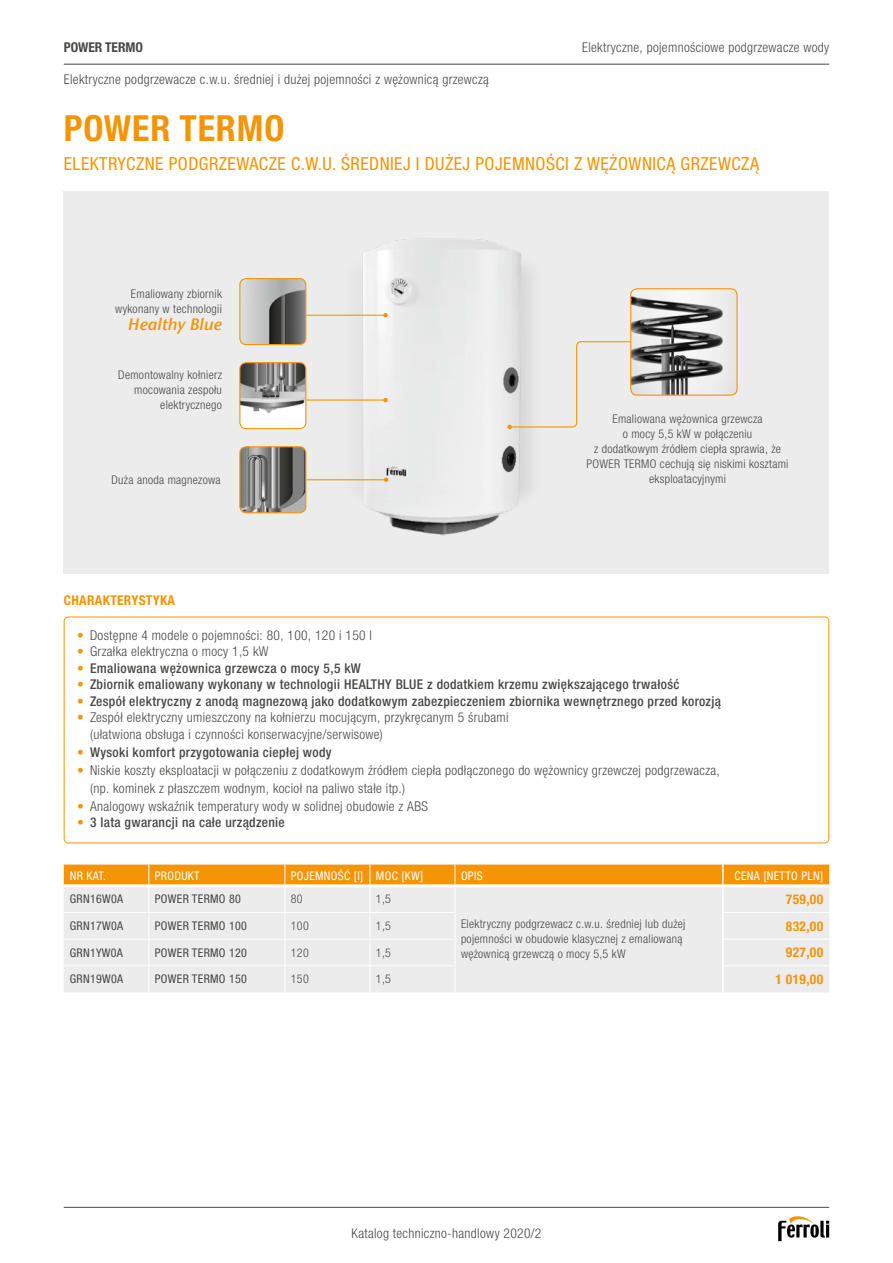
<style>
.page{position:relative;width:893px;height:1263px;background:#fff}
.page>*{position:absolute;margin:0;border:0;box-sizing:border-box;transform-origin:0 0}
.t1{font:700 condensed 36px "Helvetica Neue LTW1 G";letter-spacing:.025em;color:#f39507}
.t2{font:condensed 18px "Helvetica Neue LTW1 G";letter-spacing:.025em;color:#f39507}
.t3{font:italic 16.5px "Stone Sans ITC Semi";color:#f39507}
.t4{font:300 condensed 13.5px/16.5px "Helvetica Neue LTW1 G";letter-spacing:.025em;color:#484846}
.t5{font:500 condensed 13.5px "Helvetica Neue LTW1 G";letter-spacing:.025em;color:#484846}
.t6{font:700 condensed 13.5px "Helvetica Neue LTW1 G";letter-spacing:.025em;color:#f39507}
.t7{font:700 condensed 13.5px "Helvetica Neue LTW1 G";color:#484846}
.t8{font:300 condensed 12px/15px "Helvetica Neue LTW1 G";letter-spacing:.025em;color:#484846;text-align:right}
.t9{font:condensed 12px "Helvetica Neue LTW1 G";letter-spacing:.025em;color:#484846}
.t10{font:condensed 12px "Helvetica Neue LTW1 G";letter-spacing:.025em;color:#fff}
.s1{color:#f39507}
.s2{font-weight:300;color:#f39507}
</style>
<div class="page">
<div style="left:64px;top:191px;width:765px;height:383px;background:#ececec"></div>
<hr style="left:64px;top:1207px;width:765px;height:1px;background:#484846">
<svg style="left:778px;top:1216px;width:51px;height:25px"></svg>
<hr style="left:64px;top:64px;width:765px;height:1px;background:#484846">
<img style="left:632px;top:290px;width:104px;height:104px">
<div style="left:630px;top:288px;width:108px;height:108px;border:1px solid #f39507;border-radius:6px"></div>
<img style="left:302px;top:238px;width:228px;height:298px">
<img style="left:241px;top:279px;width:65px;height:66px">
<div style="left:239px;top:278px;width:67px;height:67px;border:1px solid #f39507;border-radius:6px"></div>
<hr style="left:306px;top:315px;width:80px;height:1px;background:#f39507">
<svg style="left:383px;top:313px;width:5px;height:4px"></svg>
<hr style="left:306px;top:399px;width:80px;height:2px;background:#f39507">
<svg style="left:383px;top:398px;width:5px;height:4px"></svg>
<hr style="left:307px;top:479px;width:79px;height:1px;background:#f39507">
<svg style="left:384px;top:477px;width:4px;height:5px"></svg>
<div style="left:240px;top:363px;width:66px;height:66px;background:#fff;border-radius:6px"></div>
<img style="left:241px;top:363px;width:65px;height:50px">
<div style="left:239px;top:362px;width:67px;height:67px;border:1px solid #f39507;border-radius:6px"></div>
<img style="left:241px;top:447px;width:65px;height:66px">
<div style="left:239px;top:446px;width:67px;height:67px;border:1px solid #f39507;border-radius:6px"></div>
<svg style="left:507px;top:341px;width:124px;height:88px"></svg>
<div style="left:64px;top:617px;width:765px;height:226px;border:1px solid #f39507;border-radius:4px"></div>
<svg style="left:64px;top:864px;width:765px;height:128px;background:#eddec8"></svg>
<hr style="left:722px;top:864px;width:2px;height:20px;background:#fff">
<hr style="left:722px;top:887px;width:2px;height:25px;background:#fff">
<hr style="left:722px;top:912px;width:2px;height:27px;background:#fff">
<hr style="left:722px;top:939px;width:2px;height:27px;background:#fff">
<hr style="left:722px;top:966px;width:2px;height:26px;background:#fff">
<hr style="left:64px;top:965px;width:85px;height:1px;background:#fff">
<hr style="left:149px;top:965px;width:136px;height:1px;background:#fff">
<hr style="left:285px;top:965px;width:85px;height:1px;background:#fff">
<hr style="left:370px;top:965px;width:85px;height:1px;background:#fff">
<hr style="left:724px;top:965px;width:105px;height:1px;background:#fff">
<hr style="left:64px;top:884px;width:85px;height:3px;background:#fff">
<hr style="left:149px;top:884px;width:136px;height:3px;background:#fff">
<hr style="left:285px;top:884px;width:85px;height:3px;background:#fff">
<hr style="left:370px;top:884px;width:85px;height:3px;background:#fff">
<hr style="left:455px;top:884px;width:268px;height:3px;background:#fff">
<hr style="left:723px;top:884px;width:106px;height:3px;background:#fff">
<p class="t7" style="left:64px;top:39px;width:81px">POWER TERMO</p>
<p class="t4" style="left:64px;top:71px;width:427px">Elektryczne podgrzewacze c.w.u. średniej i dużej pojemności z wężownicą grzewczą</p>
<h1 class="t1" style="left:64px;top:106px;width:222px">POWER TERMO</h1>
<p class="t4" style="left:582px;top:39px;width:249px">Elektryczne, pojemnościowe podgrzewacze wody</p>
<h2 class="t2" style="left:64px;top:153px;width:697px">ELEKTRYCZNE PODGRZEWACZE C.W.U. ŚREDNIEJ I DUŻEJ POJEMNOŚCI Z WĘŻOWNICĄ GRZEWCZĄ</h2>
<p class="t8" style="left:115px;top:287px;width:108px">Emaliowany zbiornik wykonany w technologii</p>
<p class="t3" style="left:128px;top:315px;width:95px">Healthy Blue</p>
<p class="t8" style="left:118px;top:368px;width:105px">Demontowalny kołnierz mocowania zespołu elektrycznego</p>
<p class="t8" style="left:112px;top:472px;width:111px">Duża anoda magnezowa</p>
<p class="t6" style="left:64px;top:592px;width:113px">CHARAKTERYSTYKA</p>
<p class="t8" style="left:587px;top:412px;width:203px;text-align:center">Emaliowana wężownica grzewcza<br>o mocy 5,5 kW w połączeniu<br>z dodatkowym źródłem ciepła sprawia, że<br>POWER TERMO cechują się niskimi kosztami eksploatacyjnymi</p>
<p class="t4" style="left:77px;top:627px;width:296px"><span class="s1">•</span> Dostępne 4 modele o pojemności: 80, 100, 120 i 150 l</p>
<p class="t4" style="left:77px;top:643px;width:193px"><span class="s1">•</span> Grzałka elektryczna o mocy 1,5 kW</p>
<p class="t5" style="left:77px;top:660px;width:285px"><span class="s2">•</span> Emaliowana wężownica grzewcza o mocy 5,5 kW</p>
<p class="t5" style="left:77px;top:676px;width:604px"><span class="s2">•</span> Zbiornik emaliowany wykonany w technologii HEALTHY BLUE z dodatkiem krzemu zwiększającego trwałość</p>
<p class="t5" style="left:77px;top:693px;width:645px"><span class="s2">•</span> Zespół elektryczny z anodą magnezową jako dodatkowym zabezpieczeniem zbiornika wewnętrznego przed korozją</p>
<p class="t4" style="left:90px;top:709px;width:420px;text-indent:-13px"><span class="s1">•</span> Zespół elektryczny umieszczony na kołnierzu mocującym, przykręcanym 5 śrubami (ułatwiona obsługa i czynności konserwacyjne/serwisowe)</p>
<p class="t5" style="left:77px;top:744px;width:256px"><span class="s2">•</span> Wysoki komfort przygotowania ciepłej wody</p>
<p class="t4" style="left:90px;top:761px;width:631px;line-height:18px;text-indent:-13px"><span class="s1">•</span> Niskie koszty eksploatacji w połączeniu z dodatkowym źródłem ciepła podłączonego do wężownicy grzewczej podgrzewacza, (np. kominek z płaszczem wodnym, kocioł na paliwo stałe itp.)</p>
<p class="t4" style="left:77px;top:798px;width:352px"><span class="s1">•</span> Analogowy wskaźnik temperatury wody w solidnej obudowie z ABS</p>
<p class="t5" style="left:77px;top:814px;width:209px"><span class="s2">•</span> 3 lata gwarancji na całe urządzenie</p>
<p class="t10" style="left:70px;top:868px;width:38px">NR KAT.</p>
<p class="t10" style="left:155px;top:868px;width:46px">PRODUKT</p>
<p class="t10" style="left:291px;top:868px;width:134px">POJEMNOŚĆ [l] MOC [KW]</p>
<p class="t10" style="left:461px;top:868px;width:23px">OPIS</p>
<p class="t10" style="left:734px;top:868px;width:90px">CENA [NETTO PLN]</p>
<p class="t9" style="left:70px;top:892px;width:55px">GRN16W0A</p>
<p class="t9" style="left:155px;top:892px;width:88px">POWER TERMO 80</p>
<p class="t8" style="left:291px;top:892px;width:13px">80</p>
<p class="t8" style="left:376px;top:892px;width:16px">1,5</p>
<p class="t8" style="left:461px;top:917px;width:226px;text-align:left">Elektryczny podgrzewacz c.w.u. średniej lub dużej pojemności w obudowie klasycznej z emaliowaną wężownicą grzewczą o mocy 5,5 kW</p>
<p class="t6" style="left:786px;top:891px;width:39px">759,00</p>
<p class="t9" style="left:70px;top:919px;width:55px">GRN17W0A</p>
<p class="t9" style="left:155px;top:919px;width:94px">POWER TERMO 100</p>
<p class="t8" style="left:291px;top:918px;width:19px">100</p>
<p class="t8" style="left:376px;top:918px;width:16px">1,5</p>
<p class="t6" style="left:786px;top:918px;width:39px">832,00</p>
<p class="t9" style="left:70px;top:945px;width:55px">GRN1YW0A</p>
<p class="t9" style="left:155px;top:945px;width:94px">POWER TERMO 120</p>
<p class="t8" style="left:291px;top:945px;width:19px">120</p>
<p class="t8" style="left:376px;top:945px;width:16px">1,5</p>
<p class="t6" style="left:786px;top:944px;width:39px">927,00</p>
<p class="t9" style="left:70px;top:972px;width:55px">GRN19W0A</p>
<p class="t9" style="left:155px;top:972px;width:94px">POWER TERMO 150</p>
<p class="t8" style="left:291px;top:972px;width:19px">150</p>
<p class="t8" style="left:376px;top:972px;width:16px">1,5</p>
<p class="t6" style="left:775px;top:971px;width:49px">1 019,00</p>
<p class="t4" style="left:351px;top:1224px;width:191px">Katalog techniczno-handlowy 2020/2</p>
</div>
